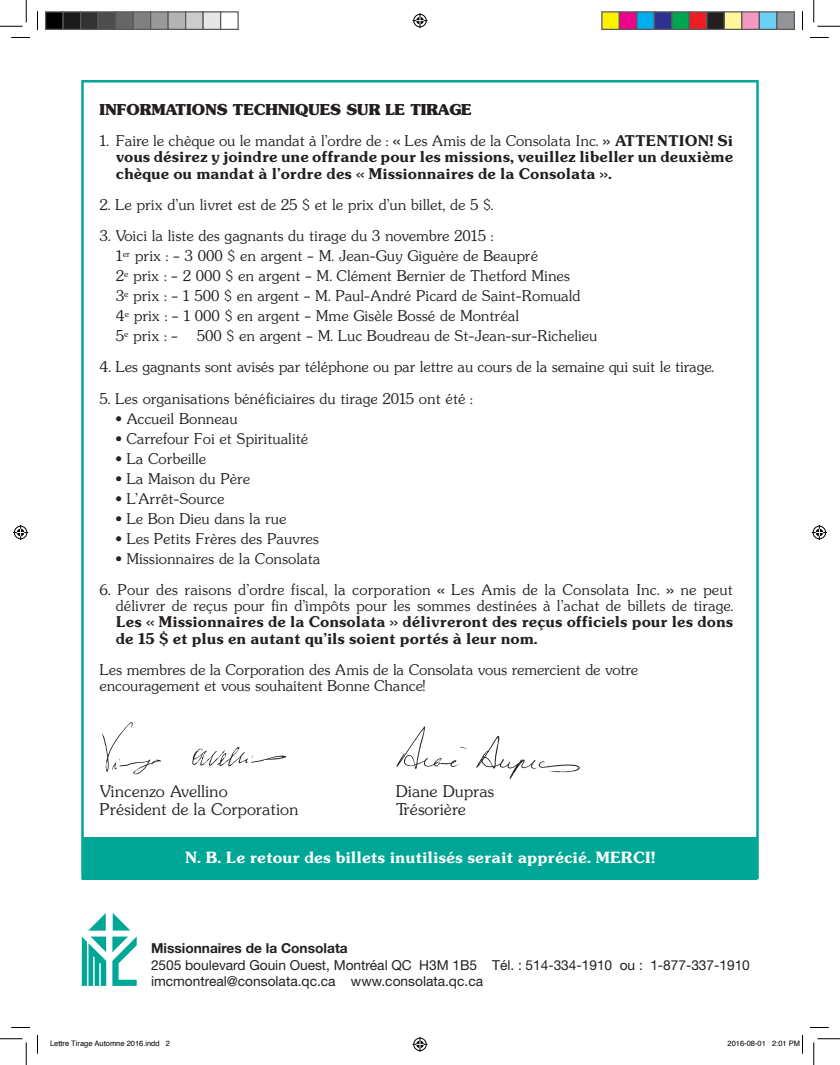
<style>
.page{position:relative;width:840px;height:1065px;background:#fff}
.page>*{position:absolute;margin:0;border:0;box-sizing:border-box;transform-origin:0 0}
.t1{font:300 15px "Souvenir";color:#231f20}
.t2{font:700 15px "Souvenir";color:#231f20}
.t3{font:14.38px "Souvenir Demi";color:#fff}
.t4{font:300 13.75px/16.2px "Souvenir";color:#231f20;text-align:justify}
.t5{font:13.75px/16.2px "Souvenir Demi";color:#231f20;text-align:justify}
.t6{font:13.75px "Helvetica Neue";letter-spacing:-.005em;color:#231f20}
.t7{font:700 13.75px "Helvetica Neue";color:#231f20}
.t8{font:7.5px "Helvetica";color:#000}
.s1{font-family:"Souvenir";font-weight:300}
.s2{font-family:"Souvenir Demi";font-weight:400}
</style>
<div class="page">
<img style="left:101px;top:722px;width:186px;height:53px">
<img style="left:396px;top:726px;width:184px;height:53px">
<div style="left:82px;top:837px;width:676px;height:42px;background:#00a796"></div>
<svg style="left:113px;top:913px;width:17px;height:18px"></svg>
<svg style="left:88px;top:913px;width:18px;height:18px"></svg>
<svg style="left:112px;top:937px;width:25px;height:49px"></svg>
<svg style="left:82px;top:937px;width:24px;height:49px"></svg>
<svg style="left:11px;top:37px;width:19px;height:1px"></svg>
<svg style="left:810px;top:37px;width:19px;height:1px"></svg>
<svg style="left:11px;top:1027px;width:19px;height:1px"></svg>
<svg style="left:810px;top:1027px;width:19px;height:1px"></svg>
<svg style="left:37px;top:11px;width:1px;height:19px"></svg>
<svg style="left:37px;top:1035px;width:1px;height:19px"></svg>
<svg style="left:802px;top:11px;width:1px;height:19px"></svg>
<svg style="left:0;top:0;width:27px;height:27px"></svg>
<svg style="left:0;top:1039px;width:27px;height:26px"></svg>
<svg style="left:814px;top:0;width:26px;height:27px"></svg>
<svg style="left:814px;top:1039px;width:26px;height:26px"></svg>
<svg style="left:412px;top:13px;width:16px;height:15px"></svg>
<svg style="left:412px;top:1037px;width:16px;height:15px"></svg>
<svg style="left:13px;top:525px;width:15px;height:15px"></svg>
<svg style="left:812px;top:525px;width:15px;height:15px"></svg>
<div style="left:46px;top:12px;width:17px;height:17px;background:#000"></div>
<div style="left:45px;top:11px;width:19px;height:19px;border:1px solid #595959"></div>
<div style="left:63px;top:12px;width:18px;height:17px;background:#1a1a1a"></div>
<div style="left:62px;top:11px;width:19px;height:19px;border:1px solid #595959"></div>
<div style="left:81px;top:12px;width:17px;height:17px;background:#333"></div>
<div style="left:80px;top:11px;width:19px;height:19px;border:1px solid #595959"></div>
<div style="left:98px;top:12px;width:18px;height:17px;background:#4d4d4d"></div>
<div style="left:98px;top:11px;width:18px;height:19px;border:1px solid #595959"></div>
<div style="left:116px;top:12px;width:17px;height:17px;background:#666"></div>
<div style="left:115px;top:11px;width:19px;height:19px;border:1px solid #595959"></div>
<div style="left:133px;top:12px;width:18px;height:17px;background:#808080"></div>
<div style="left:132px;top:11px;width:19px;height:19px;border:1px solid #595959"></div>
<div style="left:151px;top:12px;width:17px;height:17px;background:#999"></div>
<div style="left:150px;top:11px;width:19px;height:19px;border:1px solid #595959"></div>
<div style="left:168px;top:12px;width:18px;height:17px;background:#b3b3b3"></div>
<div style="left:168px;top:11px;width:18px;height:19px;border:1px solid #595959"></div>
<div style="left:186px;top:12px;width:17px;height:17px;background:#ccc"></div>
<div style="left:185px;top:11px;width:19px;height:19px;border:1px solid #595959"></div>
<div style="left:203px;top:12px;width:18px;height:17px;background:#e6e6e6"></div>
<div style="left:202px;top:11px;width:19px;height:19px;border:1px solid #595959"></div>
<div style="left:220px;top:11px;width:19px;height:19px;border:1px solid #595959"></div>
<div style="left:602px;top:12px;width:17px;height:17px;background:#fff101"></div>
<div style="left:601px;top:11px;width:19px;height:19px;border:1px solid #595959"></div>
<div style="left:619px;top:12px;width:18px;height:17px;background:#ed028c"></div>
<div style="left:619px;top:11px;width:19px;height:19px;border:1px solid #595959"></div>
<div style="left:637px;top:12px;width:17px;height:17px;background:#00aeef"></div>
<div style="left:636px;top:11px;width:19px;height:19px;border:1px solid #595959"></div>
<div style="left:654px;top:12px;width:18px;height:17px;background:#2e3092"></div>
<div style="left:654px;top:11px;width:18px;height:19px;border:1px solid #595959"></div>
<div style="left:672px;top:12px;width:17px;height:17px;background:#00a54f"></div>
<div style="left:671px;top:11px;width:19px;height:19px;border:1px solid #595959"></div>
<div style="left:689px;top:12px;width:18px;height:17px;background:#ee1d23"></div>
<div style="left:689px;top:11px;width:19px;height:19px;border:1px solid #595959"></div>
<div style="left:707px;top:12px;width:17px;height:17px;background:#231f20"></div>
<div style="left:706px;top:11px;width:19px;height:19px;border:1px solid #595959"></div>
<div style="left:724px;top:12px;width:18px;height:17px;background:#fff79a"></div>
<div style="left:724px;top:11px;width:18px;height:19px;border:1px solid #595959"></div>
<div style="left:742px;top:12px;width:17px;height:17px;background:#f499c2"></div>
<div style="left:741px;top:11px;width:19px;height:19px;border:1px solid #595959"></div>
<div style="left:759px;top:12px;width:18px;height:17px;background:#6bcff6"></div>
<div style="left:759px;top:11px;width:19px;height:19px;border:1px solid #595959"></div>
<div style="left:777px;top:12px;width:17px;height:17px;background:#939598"></div>
<div style="left:776px;top:11px;width:19px;height:19px;border:1px solid #595959"></div>
<svg style="left:802px;top:1035px;width:1px;height:19px"></svg>
<p class="t2" style="left:100px;top:100px;width:373px">INFORMATIONS TECHNIQUES SUR LE TIRAGE</p>
<p class="t5" style="left:116px;top:132px;width:619px;text-indent:-16px"><span class="s1">1. Faire le chèque ou le mandat à l’ordre de : « Les Amis de la Consolata Inc. »</span> ATTENTION! Si vous désirez y joindre une offrande pour les missions, veuillez libeller un deuxième chèque ou mandat à l’ordre des « Missionnaires de la Consolata ».</p>
<p class="t4" style="left:100px;top:196px;width:396px">2. Le prix d’un livret est de 25 $ et le prix d’un billet, de 5 $.</p>
<p class="t4" style="left:100px;top:227px;width:395px">3. Voici la liste des gagnants du tirage du 3 novembre 2015 :</p>
<p class="t4" style="left:116px;top:247px;width:424px">1<sup>er</sup> prix : – 3 000 $ en argent – M. Jean-Guy Giguère de Beaupré</p>
<p class="t4" style="left:116px;top:267px;width:456px">2<sup>e</sup> prix : – 2 000 $ en argent – M. Clément Bernier de Thetford Mines</p>
<p class="t4" style="left:116px;top:287px;width:466px">3<sup>e</sup> prix : – 1 500 $ en argent – M. Paul-André Picard de Saint-Romuald</p>
<p class="t4" style="left:116px;top:307px;width:405px">4<sup>e</sup> prix : – 1 000 $ en argent – Mme Gisèle Bossé de Montréal</p>
<p class="t4" style="left:116px;top:327px;width:64px">5<sup>e</sup> prix : –</p>
<p class="t4" style="left:197px;top:327px;width:402px">500 $ en argent – M. Luc Boudreau de St-Jean-sur-Richelieu</p>
<p class="t4" style="left:100px;top:359px;width:616px">4. Les gagnants sont avisés par téléphone ou par lettre au cours de la semaine qui suit le tirage.</p>
<p class="t4" style="left:100px;top:390px;width:375px">5. Les organisations bénéficiaires du tirage 2015 ont été :</p>
<p class="t4" style="left:116px;top:410px;width:123px">• Accueil Bonneau</p>
<p class="t4" style="left:116px;top:430px;width:194px">• Carrefour Foi et Spiritualité</p>
<p class="t4" style="left:116px;top:450px;width:92px">• La Corbeille</p>
<p class="t4" style="left:116px;top:470px;width:136px">• La Maison du Père</p>
<p class="t4" style="left:116px;top:490px;width:110px">• L’Arrêt-Source</p>
<p class="t4" style="left:116px;top:510px;width:172px">• Le Bon Dieu dans la rue</p>
<p class="t4" style="left:116px;top:530px;width:205px">• Les Petits Frères des Pauvres</p>
<p class="t4" style="left:116px;top:550px;width:206px">• Missionnaires de la Consolata</p>
<p class="t4" style="left:116px;top:581px;width:619px;text-indent:-16px">6. Pour des raisons d’ordre fiscal, la corporation « Les Amis de la Consolata Inc. » ne peut délivrer de reçus pour fin d’impôts pour les sommes destinées à l’achat de billets de tirage.<br><span class="s2">Les « Missionnaires de la Consolata » délivreront des reçus officiels pour les dons de 15 $ et plus en autant qu’ils soient portés à leur nom.</span></p>
<p class="t4" style="left:100px;top:661px;width:540px">Les membres de la Corporation des Amis de la Consolata vous remercient de votre encouragement et vous souhaitent Bonne Chance!</p>
<p class="t1" style="left:100px;top:782px;width:129px">Vincenzo Avellino</p>
<p class="t1" style="left:396px;top:782px;width:100px">Diane Dupras</p>
<p class="t1" style="left:100px;top:799px;width:200px">Président de la Corporation</p>
<p class="t1" style="left:396px;top:799px;width:72px">Trésorière</p>
<p class="t3" style="left:185px;top:847px;width:472px">N. B. Le retour des billets inutilisés serait apprécié. MERCI!</p>
<p class="t7" style="left:151px;top:940px;width:198px">Missionnaires de la Consolata</p>
<p class="t6" style="left:151px;top:956px;width:600px">2505 boulevard Gouin Ouest, Montréal QC H3M 1B5 Tél. : 514-334-1910 ou : 1-877-337-1910</p>
<p class="t6" style="left:151px;top:973px;width:334px">imcmontreal@consolata.qc.ca www.consolata.qc.ca</p>
<p class="t8" style="left:50px;top:1038px;width:122px">Lettre Tirage Automne 2016.indd 2</p>
<p class="t8" style="left:728px;top:1038px;width:74px">2016-08-01 2:01 PM</p>
</div>
